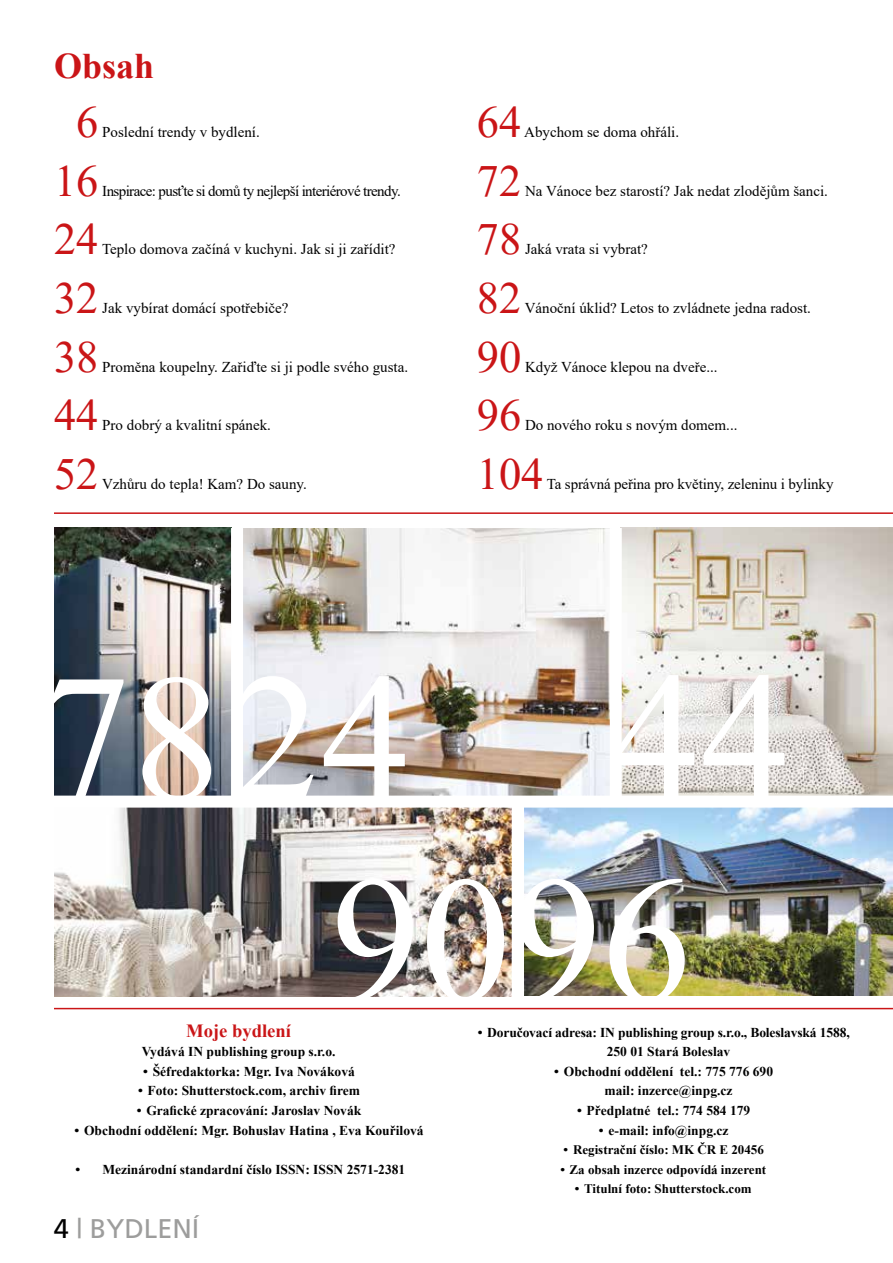
<style>
.page{position:relative;width:893px;height:1263px;background:#fff}
.page>*{position:absolute;margin:0;border:0;box-sizing:border-box;transform-origin:0 0}
.t1{font:180px/202.2px "Times New Roman";color:#fff}
.t2{font:44.55px "Times New Roman";color:#ca1517}
.t3{font:700 36px "Times New Roman";color:#ca1517}
.t4{font:27px "Frutiger OT";color:#9d9d9c}
.t5{font:700 18.6px "Times New Roman";color:#ca1517}
.t6{font:15px "Times New Roman";color:#000}
.t7{font:15px "Times New Roman";letter-spacing:-.04em;color:#000}
.t8{font:700 13.5px/19.6px "Times New Roman";color:#000}
.t9{font:700 13.05px "Times New Roman";color:#000}
.s1{color:#000}
</style>
<div class="page">
<img style="left:243px;top:528px;width:367px;height:268px">
<img style="left:524px;top:808px;width:369px;height:188px">
<img style="left:54px;top:527px;width:177px;height:268px">
<img style="left:54px;top:808px;width:457px;height:188px">
<img style="left:622px;top:528px;width:271px;height:267px">
<hr style="left:54px;top:512px;width:839px;height:2px;background:#ca1517">
<hr style="left:54px;top:1008px;width:839px;height:1px;background:#ca1517">
<h3 class="t3" style="left:54px;top:40px;width:102px">Obsah</h3>
<h2 class="t2" style="left:76px;top:91px;width:24px">6</h2>
<p class="t6" style="left:102px;top:121px;width:159px">Poslední trendy v bydlení.</p>
<h2 class="t2" style="left:477px;top:91px;width:46px">64</h2>
<p class="t6" style="left:524px;top:121px;width:156px">Abychom se doma ohřáli.</p>
<h2 class="t2" style="left:54px;top:149px;width:46px">16</h2>
<p class="t7" style="left:102px;top:180px;width:300px">Inspirace: pusťte si domů ty nejlepší interiérové trendy.</p>
<h2 class="t2" style="left:477px;top:149px;width:46px">72</h2>
<p class="t6" style="left:525px;top:180px;width:304px">Na Vánoce bez starostí? Jak nedat zlodějům šanci.</p>
<h2 class="t2" style="left:54px;top:208px;width:46px">24</h2>
<p class="t6" style="left:102px;top:239px;width:295px">Teplo domova začíná v kuchyni. Jak si ji zařídit?</p>
<h2 class="t2" style="left:477px;top:208px;width:46px">78</h2>
<p class="t6" style="left:525px;top:239px;width:124px">Jaká vrata si vybrat?</p>
<h2 class="t2" style="left:54px;top:267px;width:46px">32</h2>
<p class="t6" style="left:102px;top:297px;width:188px">Jak vybírat domácí spotřebiče?</p>
<h2 class="t2" style="left:477px;top:267px;width:46px">82</h2>
<p class="t6" style="left:525px;top:297px;width:288px">Vánoční úklid? Letos to zvládnete jedna radost.</p>
<h2 class="t2" style="left:54px;top:325px;width:46px">38</h2>
<p class="t6" style="left:102px;top:356px;width:307px">Proměna koupelny. Zařiďte si ji podle svého gusta.</p>
<h2 class="t2" style="left:477px;top:325px;width:46px">90</h2>
<p class="t6" style="left:525px;top:356px;width:194px">Když Vánoce klepou na dveře...</p>
<h2 class="t2" style="left:54px;top:384px;width:46px">44</h2>
<p class="t6" style="left:102px;top:415px;width:170px">Pro dobrý a kvalitní spánek.</p>
<h2 class="t2" style="left:54px;top:443px;width:46px">52</h2>
<p class="t6" style="left:102px;top:473px;width:206px">Vzhůru do tepla! Kam? Do sauny.</p>
<h2 class="t2" style="left:477px;top:384px;width:46px">96</h2>
<p class="t6" style="left:525px;top:415px;width:214px">Do nového roku s novým domem...</p>
<h2 class="t2" style="left:477px;top:443px;width:68px">104</h2>
<p class="t6" style="left:547px;top:473px;width:288px">Ta správná peřina pro květiny, zeleninu i bylinky</p>
<h1 class="t1" style="left:611px;top:630px;width:181px">44</h1>
<h1 class="t1" style="left:330px;top:631px;width:363px;text-indent:-289px">7824<br>9096</h1>
<p class="t5" style="left:186px;top:1017px;width:106px">Moje bydlení</p>
<p class="t8" style="left:142px;top:1041px;width:195px">Vydává IN publishing group s.r.o.</p>
<p class="t8" style="left:143px;top:1061px;width:213px">• Šéfredaktorka: Mgr. Iva Nováková</p>
<p class="t8" style="left:138px;top:1081px;width:224px">• Foto: Shutterstock.com, archiv firem</p>
<p class="t8" style="left:137px;top:1100px;width:226px">• Grafické zpracování: Jaroslav Novák</p>
<p class="t8" style="left:75px;top:1120px;width:351px">• Obchodní oddělení: Mgr. Bohuslav Hatina , Eva Kouřilová</p>
<p class="t8" style="left:75px;top:1159px;width:331px">• Mezinárodní standardní číslo ISSN: ISSN 2571-2381</p>
<h3 class="t4" style="left:54px;top:1214px;width:147px"><span class="s1">4</span> | BYDLENÍ</h3>
<p class="t8" style="left:607px;top:1022px;width:244px;text-indent:-129px">• Doručovací adresa: IN publishing group s.r.o., Boleslavská 1588,<br>250 01 Stará Boleslav</p>
<p class="t8" style="left:604px;top:1061px;width:170px;text-indent:-50px">• Obchodní oddělení tel.: 775 776 690 mail: inzerce@inpg.cz</p>
<p class="t8" style="left:577px;top:1100px;width:175px">• Předplatné tel.: 774 584 179</p>
<p class="t8" style="left:599px;top:1120px;width:131px">• e-mail: info@inpg.cz</p>
<p class="t9" style="left:563px;top:1140px;width:202px">• Registrační číslo: MK ČR E 20456</p>
<p class="t9" style="left:560px;top:1160px;width:207px">• Za obsah inzerce odpovídá inzerent</p>
<p class="t9" style="left:575px;top:1179px;width:178px">• Titulní foto: Shutterstock.com</p>
</div>
